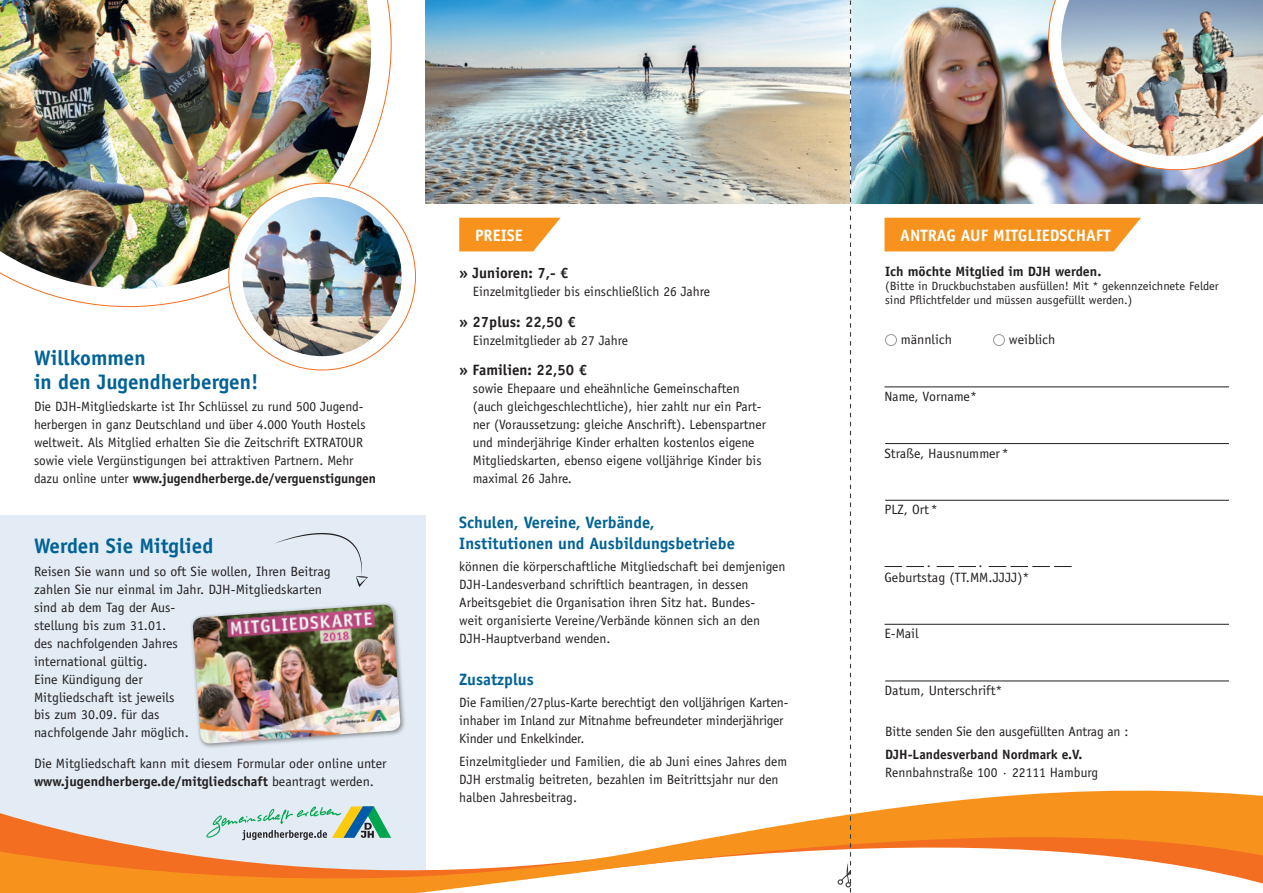
<style>
.page{position:relative;width:1263px;height:893px;background:#fff}
.page>*{position:absolute;margin:0;border:0;box-sizing:border-box;transform-origin:0 0}
.t1{font:700 21px/24px "Officina Sans Std";color:#006295}
.t2{font:700 16.5px/21px "Officina Sans Std";color:#006295}
.t3{font:700 16.5px "Officina Sans";color:#fff}
.t4{font:700 15px "Officina Sans Std";color:#231f20}
.t5{font:13.5px/18px "Officina Sans Std";color:#231f20}
.t6{font:700 13.5px "Officina Sans Std";color:#231f20}
.t7{font:13.5px "Officina Sans Std";letter-spacing:-.02em;color:#231f20}
.t8{font:12px/14.4px "Officina Sans Std";color:#231f20}
.s1{font-weight:700}
</style>
<div class="page">
<div style="left:884px;top:218px;width:257px;height:33px;background:#f7931d"></div>
<div style="left:0;top:516px;width:425px;height:377px;background:#e3ebf4"></div>
<svg style="left:0;top:790px;width:1263px;height:103px"></svg>
<svg style="left:206px;top:806px;width:185px;height:34px"></svg>
<img style="left:425px;top:0;width:838px;height:203px">
<svg style="left:33px;top:0;width:358px;height:307px"></svg>
<img style="left:0;top:0;width:371px;height:289px">
<div style="left:229px;top:183px;width:186px;height:187px;background:#fff;border-radius:50%"></div>
<img style="left:243px;top:197px;width:159px;height:159px;border-radius:80px">
<img style="left:1048px;top:0;width:215px;height:170px">
<img style="left:1061px;top:0;width:202px;height:156px">
<div style="left:190px;top:602px;width:216px;height:147px;background:#231f20;opacity:.5"></div>
<img style="left:192px;top:605px;width:209px;height:139px">
<svg style="left:459px;top:218px;width:102px;height:33px;background:#f8a23c"></svg>
<svg style="left:275px;top:533px;width:93px;height:54px"></svg>
<hr style="left:885px;top:681px;width:344px;height:1px;background:#231f20">
<hr style="left:884px;top:387px;width:345px;height:1px;background:#231f20">
<hr style="left:885px;top:443px;width:344px;height:1px;background:#231f20">
<hr style="left:885px;top:500px;width:344px;height:1px;background:#231f20">
<svg style="left:884px;top:566px;width:40px;height:1px"></svg>
<svg style="left:937px;top:566px;width:39px;height:1px"></svg>
<svg style="left:989px;top:566px;width:83px;height:1px"></svg>
<hr style="left:884px;top:624px;width:345px;height:1px;background:#231f20">
<div style="left:885px;top:334px;width:12px;height:12px;border:1px solid #231f20;border-radius:50%"></div>
<div style="left:993px;top:334px;width:12px;height:12px;border:1px solid #231f20;border-radius:50%"></div>
<svg style="left:838px;top:0;width:13px;height:893px"></svg>
<h1 class="t1" style="left:34px;top:346px;width:226px">Willkommen<br>in den Jugendherbergen!</h1>
<p class="t5" style="left:34px;top:398px;width:343px">Die DJH-Mitgliedskarte ist Ihr Schlüssel zu rund 500 Jugend-- herbergen in ganz Deutschland und über 4.000 Youth Hostels weltweit. Als Mitglied erhalten Sie die Zeitschrift EXTRATOUR sowie viele Vergünstigungen bei attraktiven Partnern. Mehr dazu online unter <span class="s1">www.jugendherberge.de/verguenstigungen</span></p>
<h1 class="t1" style="left:34px;top:534px;width:181px">Werden Sie Mitglied</h1>
<p class="t5" style="left:34px;top:562px;width:298px">Reisen Sie wann und so oft Sie wollen, Ihren Beitrag zahlen Sie nur einmal im Jahr. DJH-Mitgliedskarten sind ab dem Tag der Aus-<br>stellung bis zum 31.01.<br>des nachfolgenden Jahres<br>international gültig.<br>Eine Kündigung der<br>Mitgliedschaft ist jeweils<br>bis zum 30.09. für das<br>nachfolgende Jahr möglich.</p>
<p class="t5" style="left:34px;top:754px;width:354px">Die Mitgliedschaft kann mit diesem Formular oder online unter <span class="s1">www.jugendherberge.de/mitgliedschaft</span> beantragt werden.</p>
<p class="t3" style="left:475px;top:225px;width:49px">PREISE</p>
<p class="t4" style="left:459px;top:263px;width:111px">» Junioren: 7,- €</p>
<p class="t5" style="left:473px;top:282px;width:239px">Einzelmitglieder bis einschließlich 26 Jahre</p>
<p class="t4" style="left:459px;top:312px;width:118px">» 27plus: 22,50 €</p>
<p class="t5" style="left:473px;top:331px;width:157px">Einzelmitglieder ab 27 Jahre</p>
<p class="t4" style="left:459px;top:361px;width:129px">» Familien: 22,50 €</p>
<p class="t5" style="left:473px;top:380px;width:295px">sowie Ehepaare und eheähnliche Gemeinschaften (auch gleichgeschlechtliche), hier zahlt nur ein Part&shy;ner (Voraussetzung: gleiche Anschrift). Lebenspartner und minderjährige Kinder erhalten kostenlos eigene Mitgliedskarten, ebenso eigene volljährige Kinder bis maximal 26 Jahre.</p>
<p class="t2" style="left:459px;top:511px;width:277px">Schulen, Vereine, Verbände,<br>Institutionen und Ausbildungsbetriebe</p>
<p class="t5" style="left:459px;top:557px;width:328px">können die körperschaftliche Mitgliedschaft bei demjenigen DJH-Landesverband schriftlich beantragen, in dessen Arbeitsgebiet die Organisation ihren Sitz hat. Bundes-<br>weit organisierte Vereine/Verbände können sich an den DJH-Hauptverband wenden.</p>
<p class="t2" style="left:459px;top:669px;width:76px">Zusatzplus</p>
<p class="t5" style="left:459px;top:694px;width:331px">Die Familien/27plus-Karte berechtigt den volljährigen Karten&shy;inhaber im Inland zur Mitnahme befreundeter minderjähriger<br>Kinder und Enkelkinder.</p>
<p class="t5" style="left:459px;top:752px;width:329px">Einzelmitglieder und Familien, die ab Juni eines Jahres dem<br>DJH erstmalig beitreten, bezahlen im Beitrittsjahr nur den halben Jahresbeitrag.</p>
<p class="t3" style="left:900px;top:225px;width:212px">ANTRAG AUF MITGLIEDSCHAFT</p>
<p class="t6" style="left:885px;top:263px;width:218px">Ich möchte Mitglied im DJH werden.</p>
<p class="t8" style="left:885px;top:279px;width:335px">(Bitte in Druckbuchstaben ausfüllen! Mit * gekennzeichnete Felder sind Pflichtfelder und müssen ausgefüllt werden.)</p>
<p class="t5" style="left:901px;top:331px;width:53px">männlich</p>
<p class="t5" style="left:1009px;top:331px;width:48px">weiblich</p>
<p class="t7" style="left:884px;top:389px;width:94px">Name, Vorname*</p>
<p class="t5" style="left:884px;top:444px;width:126px">Straße, Hausnummer*</p>
<p class="t5" style="left:884px;top:501px;width:55px">PLZ, Ort*</p>
<p class="t5" style="left:884px;top:554px;width:146px;line-height:15.3px;text-indent:94px">.<br>Geburtstag (TT.MM.JJJJ)*</p>
<p class="t5" style="left:927px;top:553px;width:6px">.</p>
<p class="t5" style="left:884px;top:625px;width:36px">E-Mail</p>
<p class="t5" style="left:884px;top:682px;width:119px">Datum, Unterschrift*</p>
<p class="t5" style="left:885px;top:723px;width:245px">Bitte senden Sie den ausgefüllten Antrag an :</p>
<p class="t6" style="left:885px;top:746px;width:199px">DJH-Landesverband Nordmark e.V.</p>
<p class="t5" style="left:885px;top:763px;width:215px">Rennbahnstraße 100 · 22111 Hamburg</p>
</div>
